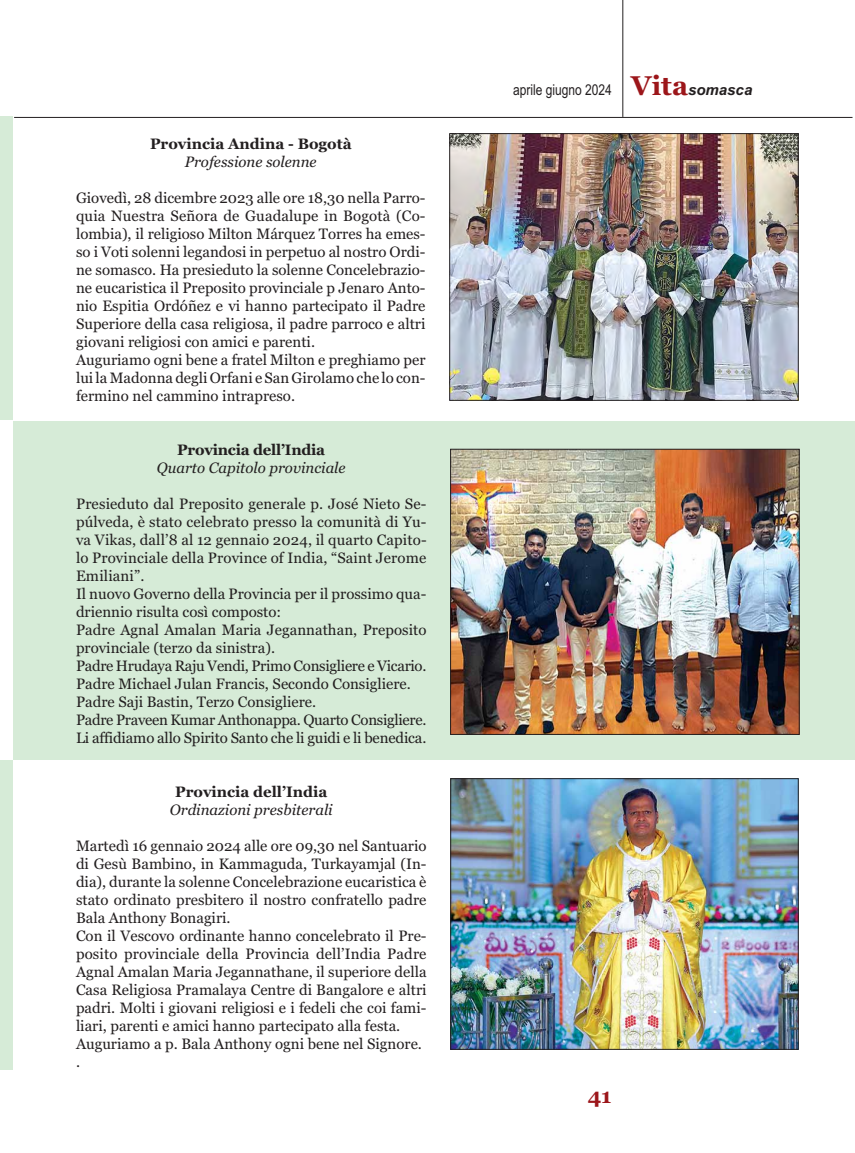
<style>
.page{position:relative;width:855px;height:1153px;background:#fff}
.page>*{position:absolute;margin:0;border:0;box-sizing:border-box;transform-origin:0 0}
.t1{font:700 21px "Georgia";color:#9c161a}
.t2{font:15px/18px "Georgia";color:#231f20}
.t3{font:italic 15px "Georgia";color:#231f20}
.t4{font:700 15px "Georgia";color:#231f20}
.t5{font:15px "Arial";color:#231f20;scale:.8 1}
.s1{font-family:"Georgia";font-weight:700;font-size:27px;color:#9c161a}
.s2{font-weight:700;font-style:italic}
</style>
<div class="page">
<div style="left:0;top:116px;width:12px;height:304px;background:#d6ebd7"></div>
<div style="left:0;top:760px;width:12px;height:309px;background:#d6ebd7"></div>
<div style="left:14px;top:421px;width:841px;height:339px;background:#d6ebd7"></div>
<img style="left:451px;top:135px;width:345px;height:263px">
<div style="left:449px;top:133px;width:349px;height:267px;border:1px solid #231f20"></div>
<img style="left:452px;top:451px;width:345px;height:281px">
<div style="left:450px;top:449px;width:349px;height:285px;border:1px solid #231f20"></div>
<img style="left:452px;top:780px;width:344px;height:267px">
<div style="left:450px;top:778px;width:348px;height:271px;border:1px solid #231f20"></div>
<hr style="left:14px;top:117px;width:838px;height:1px;background:#231f20">
<hr style="left:622px;top:0;width:1px;height:117px;background:#231f20">
<p class="t4" style="left:150px;top:137px;width:203px">Provincia Andina - Bogotà</p>
<p class="t3" style="left:185px;top:155px;width:133px">Professione solenne</p>
<p class="t2" style="left:76px;top:189px;width:351px">Giovedì, 28 dicembre 2023 alle ore 18,30 nella Parro&shy;quia Nuestra Señora de Guadalupe in Bogotà (Co&shy;lombia), il religioso Milton Márquez Torres ha emes&shy;so i Voti solenni legandosi in perpetuo al nostro Ordi&shy;ne somasco. Ha presieduto la solenne Concelebrazio&shy;ne eucaristica il Preposito provinciale p Jenaro Anto&shy;nio Espitia Ordóñez e vi hanno partecipato il Padre Superiore della casa religiosa, il padre parroco e altri giovani religiosi con amici e parenti.<br>Auguriamo ogni bene a fratel Milton e preghiamo per lui la Madonna degli Orfani e San Girolamo che lo con&shy;fermino nel cammino intrapreso.</p>
<p class="t4" style="left:177px;top:443px;width:149px">Provincia dell’India</p>
<p class="t3" style="left:157px;top:461px;width:190px">Quarto Capitolo provinciale</p>
<p class="t2" style="left:76px;top:495px;width:352px">Presieduto dal Preposito generale p. José Nieto Se&shy;púlveda, è stato celebrato presso la comunità di Yu&shy;va Vikas, dall’8 al 12 gennaio 2024, il quarto Capito&shy;lo Provinciale della Province of India, “Saint Jerome Emiliani”.<br>Il nuovo Governo della Provincia per il prossimo qua&shy;driennio risulta così composto:<br>Padre Agnal Amalan Maria Jegannathan, Preposito provinciale (terzo da sinistra).<br>Padre Hrudaya Raju Vendi, Primo Consigliere e Vicario.<br>Padre Michael Julan Francis, Secondo Consigliere.<br>Padre Saji Bastin, Terzo Consigliere.<br>Padre Praveen Kumar Anthonappa. Quarto Consigliere.<br>Li affidiamo allo Spirito Santo che li guidi e li benedica.</p>
<p class="t4" style="left:175px;top:785px;width:154px">Provincia dell’India</p>
<p class="t3" style="left:170px;top:803px;width:164px">Ordinazioni presbiterali</p>
<p class="t2" style="left:76px;top:837px;width:352px">Martedì 16 gennaio 2024 alle ore 09,30 nel Santuario di Gesù Bambino, in Kammaguda, Turkayamjal (In&shy;dia), durante la solenne Concelebrazione eucaristica è stato ordinato presbitero il nostro confratello padre Bala Anthony Bonagiri.<br>Con il Vescovo ordinante hanno concelebrato il Pre&shy;posito provinciale della Provincia dell’India Padre Agnal Amalan Maria Jegannathane, il superiore della Casa Religiosa Pramalaya Centre di Bangalore e altri padri. Molti i giovani religiosi e i fedeli che coi fami&shy;liari, parenti e amici hanno partecipato alla festa.<br>Auguriamo a p. Bala Anthony ogni bene nel Signore. .</p>
<p class="t5" style="left:513px;top:84px;width:300px">aprile giugno 2024 <span class="s1">Vita</span><span class="s2">somasca</span></p>
<h1 class="t1" style="left:587px;top:1087px;width:25px">41</h1>
</div>
